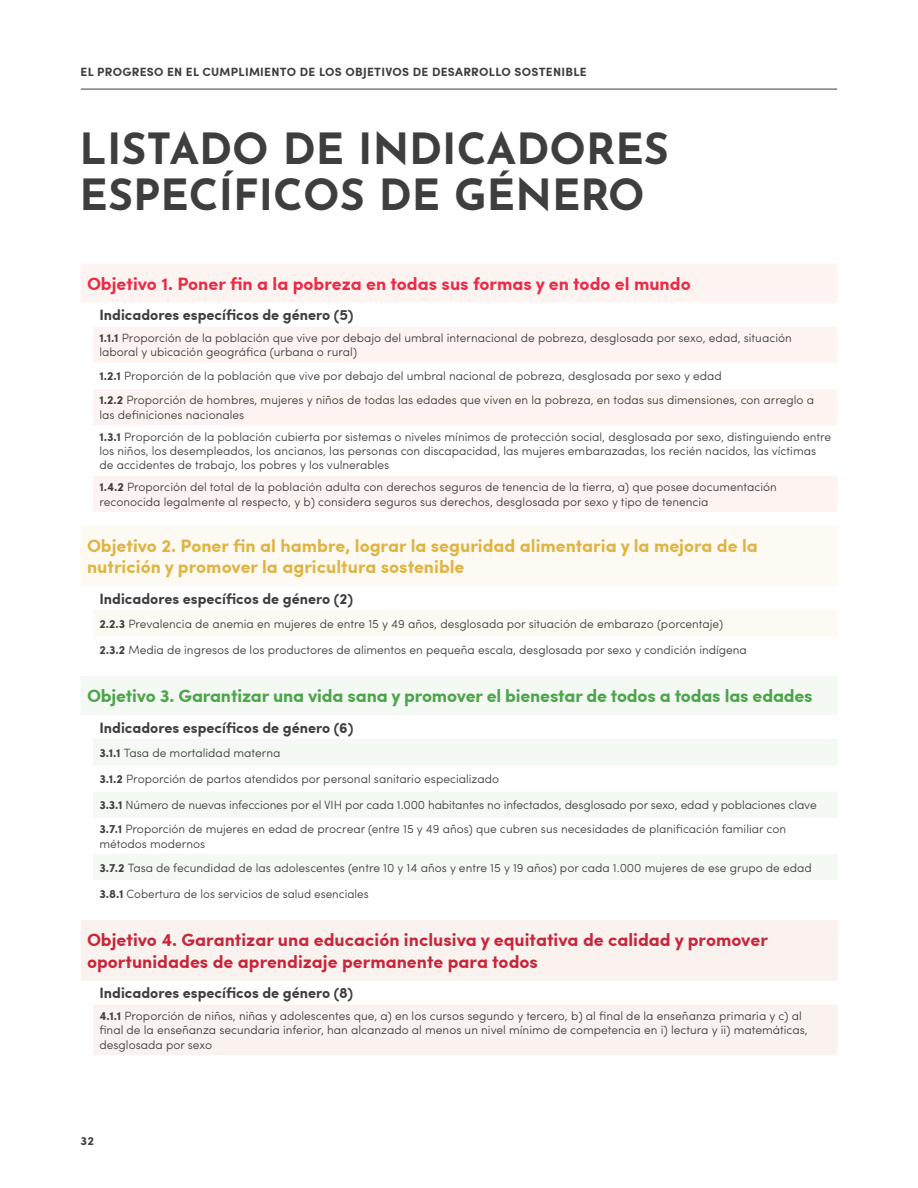
<style>
.page{position:relative;width:918px;height:1188px;background:#fff}
.page>*{position:absolute;margin:0;border:0;box-sizing:border-box;transform-origin:0 0}
.t1{font:100 42.9px/46.5px "Josefin Sans";color:#3e3e3f}
.t2{font:700 18px/21.6px "Sofia Pro";color:#c72639}
.t3{font:700 18px/21.6px "Sofia Pro";color:#e0b442}
.t4{font:700 18px "Sofia Pro";letter-spacing:-.01em;color:#4ba549}
.t5{font:700 18px "Sofia Pro";color:#ed2a46}
.t6{font:700 15px "Sofia Pro";color:#3e3e3f}
.t7{font:300 12px/14.4px "Sofia Pro";color:#3e3e3f}
.t8{font:700 12px "Sofia Pro";letter-spacing:.025em;color:#3e3e3f}
.s1{font-weight:700}
</style>
<div class="page">
<hr style="left:81px;top:89px;width:756px;height:1px;background:#3e3e3f">
<div style="left:81px;top:264px;width:756px;height:38px;background:#fdf4f1"></div>
<div style="left:93px;top:327px;width:744px;height:35px;background:#fdf4f1"></div>
<svg style="left:93px;top:389px;width:744px;height:123px;fill:#fdf4f1"></svg>
<svg style="left:81px;top:526px;width:756px;height:110px;fill:#fdfaf3"></svg>
<svg style="left:81px;top:676px;width:756px;height:204px;fill:#f4f9f3"></svg>
<svg style="left:81px;top:920px;width:756px;height:135px;fill:#faf2ef"></svg>
<p class="t8" style="left:81px;top:63px;width:508px">EL PROGRESO EN EL CUMPLIMIENTO DE LOS OBJETIVOS DE DESARROLLO SOSTENIBLE</p>
<h1 class="t1" style="left:80px;top:122px;width:591px">LISTADO DE INDICADORES<br>ESPECÍFICOS DE GÉNERO</h1>
<h2 class="t5" style="left:87px;top:270px;width:605px">Objetivo 1. Poner fin a la pobreza en todas sus formas y en todo el mundo</h2>
<p class="t6" style="left:99px;top:304px;width:256px">Indicadores específicos de género (5)</p>
<p class="t7" style="left:99px;top:330px;width:694px"><span class="s1">1.1.1</span> Proporción de la población que vive por debajo del umbral internacional de pobreza, desglosada por sexo, edad, situación laboral y ubicación geográfica (urbana o rural)</p>
<p class="t7" style="left:99px;top:363px;width:716px;line-height:24px"><span class="s1">1.2.1</span> Proporción de la población que vive por debajo del umbral nacional de pobreza, desglosada por sexo y edad<br><span class="s1">1.2.2</span> Proporción de hombres, mujeres y niños de todas las edades que viven en la pobreza, en todas sus dimensiones, con arreglo a</p>
<p class="t7" style="left:99px;top:403px;width:733px;line-height:21.8px">las definiciones nacionales<br><span class="s1">1.3.1</span> Proporción de la población cubierta por sistemas o niveles mínimos de protección social, desglosada por sexo, distinguiendo entre</p>
<p class="t7" style="left:99px;top:443px;width:718px">los niños, los desempleados, los ancianos, las personas con discapacidad, las mujeres embarazadas, los recién nacidos, las víctimas de accidentes de trabajo, los pobres y los vulnerables</p>
<p class="t7" style="left:99px;top:479px;width:679px"><span class="s1">1.4.2</span> Proporción del total de la población adulta con derechos seguros de tenencia de la tierra, a) que posee documentación reconocida legalmente al respecto, y b) considera seguros sus derechos, desglosada por sexo y tipo de tenencia</p>
<h2 class="t3" style="left:87px;top:533px;width:672px">Objetivo 2. Poner fin al hambre, lograr la seguridad alimentaria y la mejora de la nutrición y promover la agricultura sostenible</h2>
<p class="t6" style="left:99px;top:587px;width:255px">Indicadores específicos de género (2)</p>
<p class="t7" style="left:99px;top:610px;width:649px;line-height:26.2px"><span class="s1">2.2.3</span> Prevalencia de anemia en mujeres de entre 15 y 49 años, desglosada por situación de embarazo (porcentaje)<br><span class="s1">2.3.2</span> Media de ingresos de los productores de alimentos en pequeña escala, desglosada por sexo y condición indígena</p>
<h2 class="t4" style="left:87px;top:682px;width:727px">Objetivo 3. Garantizar una vida sana y promover el bienestar de todos a todas las edades</h2>
<p class="t6" style="left:99px;top:716px;width:255px">Indicadores específicos de género (6)</p>
<p class="t7" style="left:99px;top:739px;width:719px;line-height:26.2px"><span class="s1">3.1.1</span> Tasa de mortalidad materna<br><span class="s1">3.1.2</span> Proporción de partos atendidos por personal sanitario especializado<br><span class="s1">3.3.1</span> Número de nuevas infecciones por el VIH por cada 1.000 habitantes no infectados, desglosado por sexo, edad y poblaciones clave</p>
<p class="t7" style="left:99px;top:821px;width:688px"><span class="s1">3.7.1</span> Proporción de mujeres en edad de procrear (entre 15 y 49 años) que cubren sus necesidades de planificación familiar con métodos modernos</p>
<p class="t7" style="left:99px;top:854px;width:714px;line-height:26.2px"><span class="s1">3.7.2</span> Tasa de fecundidad de las adolescentes (entre 10 y 14 años y entre 15 y 19 años) por cada 1.000 mujeres de ese grupo de edad<br><span class="s1">3.8.1</span> Cobertura de los servicios de salud esenciales</p>
<h2 class="t2" style="left:87px;top:928px;width:682px">Objetivo 4. Garantizar una educación inclusiva y equitativa de calidad y promover oportunidades de aprendizaje permanente para todos</h2>
<p class="t6" style="left:99px;top:982px;width:255px">Indicadores específicos de género (8)</p>
<p class="t7" style="left:99px;top:1008px;width:710px"><span class="s1">4.1.1</span> Proporción de niños, niñas y adolescentes que, a) en los cursos segundo y tercero, b) al final de la enseñanza primaria y c) al final de la enseñanza secundaria inferior, han alcanzado al menos un nivel mínimo de competencia en i) lectura y ii) matemáticas, desglosada por sexo</p>
<p class="t8" style="left:81px;top:1132px;width:15px">32</p>
</div>
